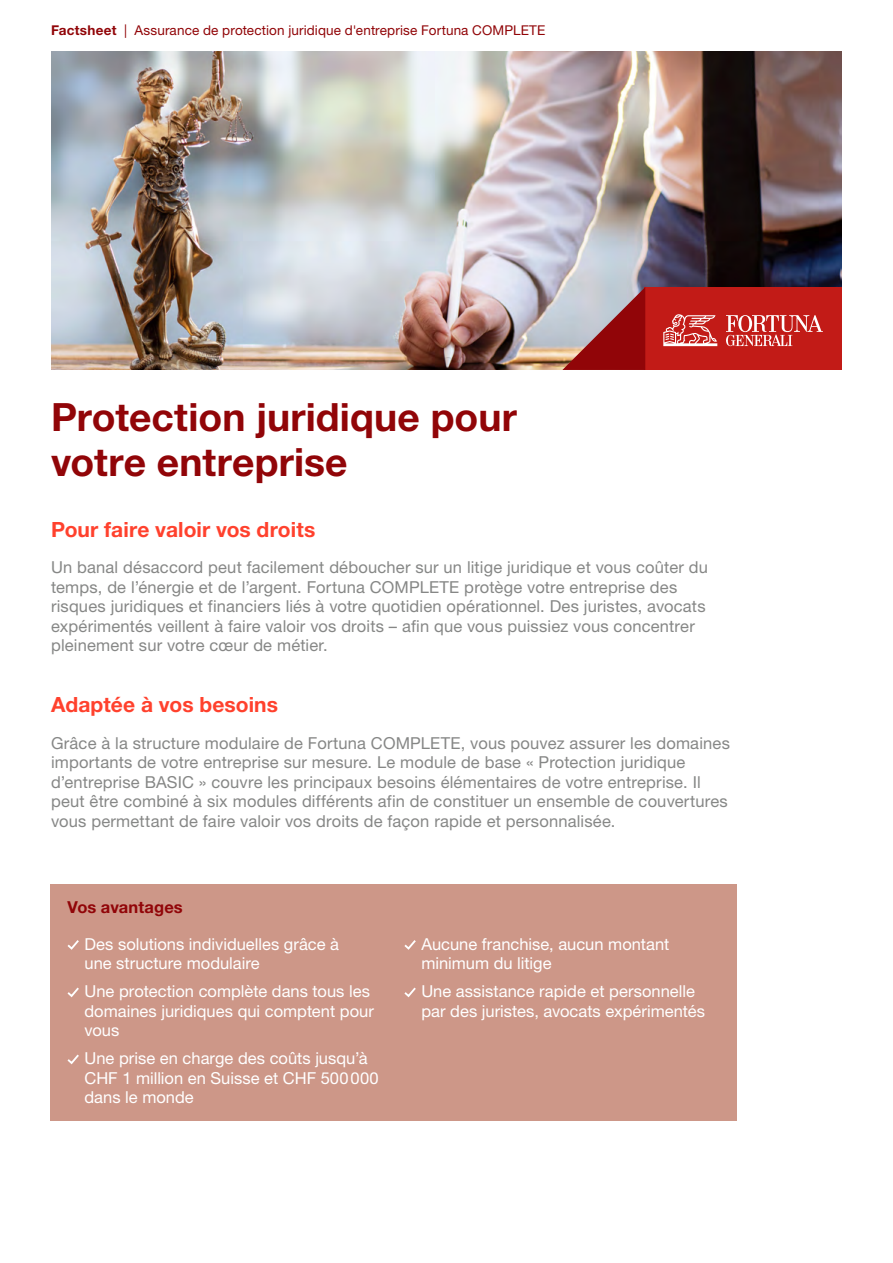
<style>
.page{position:relative;width:893px;height:1263px;background:#fff}
.page>*{position:absolute;margin:0;border:0;box-sizing:border-box;transform-origin:0 0}
.t1{font:700 39px/45px "Helvetica Neue LT Std";letter-spacing:.005em;color:#910508}
.t2{font:700 21px "Helvetica Neue LT Std";letter-spacing:.005em;color:#ff412d}
.t3{font:16.5px/19.5px "Helvetica Neue LT Std";letter-spacing:.01em;color:#868786}
.t4{font:16.5px/19.5px "Helvetica Neue LT Std";color:#fff}
.t5{font:700 16.5px "Helvetica Neue LT Std";letter-spacing:.005em;color:#910508}
.t6{font:13.5px "Helvetica Neue LT Std";letter-spacing:.01em;color:#910508}
.s1{font-weight:700}
</style>
<div class="page">
<img style="left:51px;top:51px;width:791px;height:319px">
<div style="left:644px;top:287px;width:198px;height:83px;background:#c21b17"></div>
<svg style="left:663px;top:314px;width:54px;height:32px"></svg>
<svg style="left:726px;top:315px;width:97px;height:31px"></svg>
<svg style="left:562px;top:287px;width:83px;height:83px;background:#aa676b"></svg>
<div style="left:50px;top:884px;width:687px;height:237px;background:#cd9788"></div>
<svg style="left:67px;top:940px;width:12px;height:10px"></svg>
<svg style="left:67px;top:987px;width:12px;height:11px"></svg>
<svg style="left:67px;top:1054px;width:12px;height:11px"></svg>
<svg style="left:404px;top:940px;width:12px;height:10px"></svg>
<svg style="left:404px;top:987px;width:12px;height:11px"></svg>
<p class="t6" style="left:51px;top:22px;width:496px"><span class="s1">Factsheet</span> | Assurance de protection juridique d'entreprise Fortuna COMPLETE</p>
<h1 class="t1" style="left:51px;top:393px;width:467px">Protection juridique pour votre entreprise</h1>
<p class="t2" style="left:51px;top:516px;width:266px">Pour faire valoir vos droits</p>
<p class="t3" style="left:51px;top:557px;width:658px">Un banal désaccord peut facilement déboucher sur un litige juridique et vous coûter du temps, de l’énergie et de l’argent. Fortuna COMPLETE protège votre entreprise des risques juridiques et financiers liés à votre quotidien opérationnel. Des juristes, avocats expérimentés veillent à faire valoir vos droits – afin que vous puissiez vous concentrer pleinement sur votre cœur de métier.</p>
<p class="t2" style="left:51px;top:692px;width:229px">Adaptée à vos besoins</p>
<p class="t3" style="left:51px;top:733px;width:680px">Grâce à la structure modulaire de Fortuna COMPLETE, vous pouvez assurer les domaines importants de votre entreprise sur mesure. Le module de base « Protection juridique d’entreprise BASIC » couvre les principaux besoins élémentaires de votre entreprise. Il peut être combiné à six modules différents afin de constituer un ensemble de couvertures vous permettant de faire valoir vos droits de façon rapide et personnalisée.</p>
<p class="t5" style="left:68px;top:897px;width:117px">Vos avantages</p>
<p class="t4" style="left:85px;top:934px;width:256px">Des solutions individuelles grâce à une structure modulaire</p>
<p class="t4" style="left:85px;top:981px;width:291px">Une protection complète dans tous les domaines juridiques qui comptent pour vous</p>
<p class="t4" style="left:85px;top:1048px;width:296px">Une prise en charge des coûts jusqu’à<br>CHF 1 million en Suisse et CHF 500000 dans le monde</p>
<p class="t4" style="left:421px;top:934px;width:250px">Aucune franchise, aucun montant minimum du litige</p>
<p class="t4" style="left:421px;top:981px;width:285px">Une assistance rapide et personnelle par des juristes, avocats expérimentés</p>
</div>
